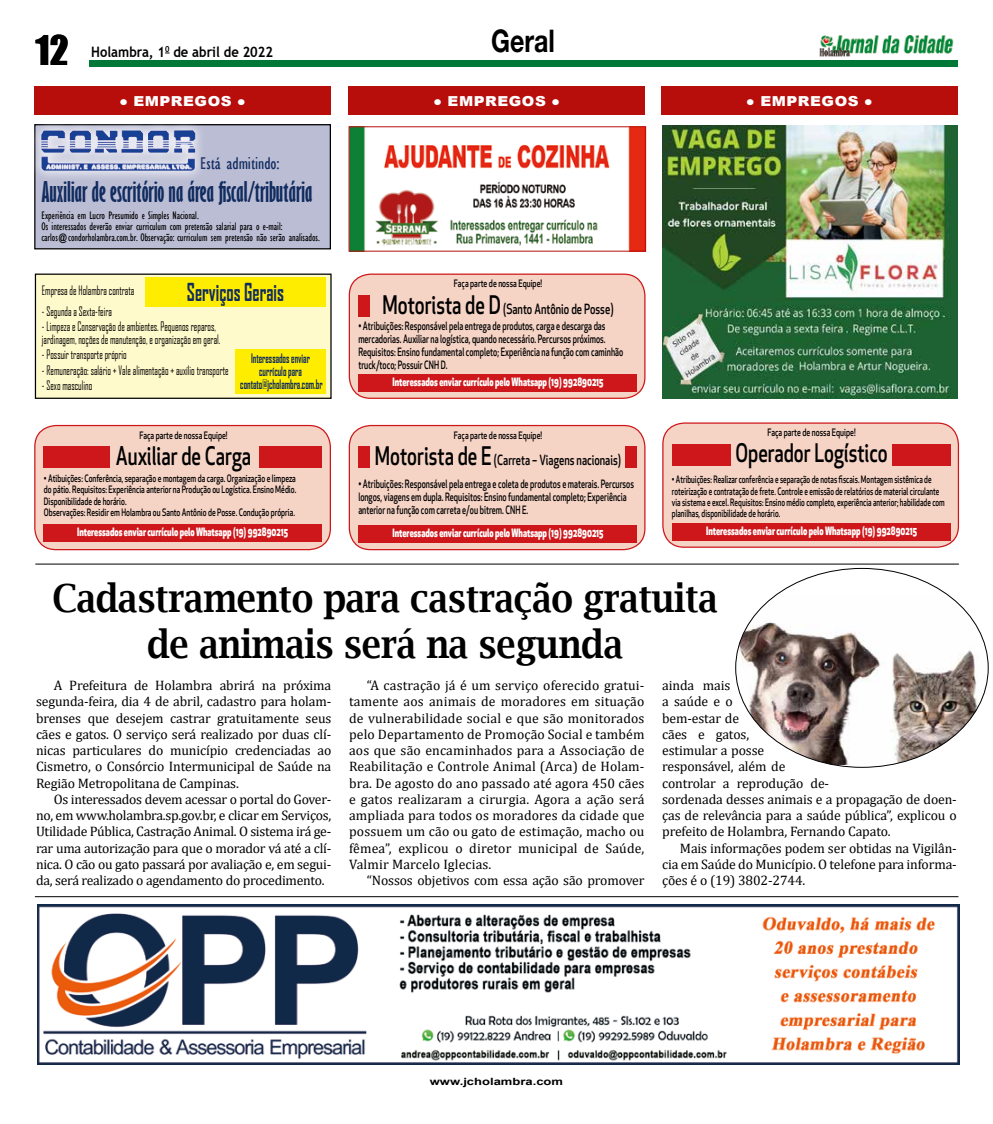
<style>
.page{position:relative;width:993px;height:1124px;background:#fff}
.page>*{position:absolute;margin:0;border:0;box-sizing:border-box;transform-origin:0 0}
.t1{font:600 38.75px/45px "Lucida Bright";letter-spacing:-.01em;color:#000;text-align:center;scale:.9 1}
.t2{font:37.5px "Impact";color:#000}
.t3{font:700 31.25px "Helvetica Neue";color:#000;scale:.8 1}
.t4{font:700 extra-condensed 26.25px "Gill Sans";color:#112c5f}
.t5{font:500 25px "Apex New";color:#000;scale:.75 1}
.t6{font:700 23.75px "Agency FB";color:#112c5f;scale:.75 1}
.t7{font:condensed 17.5px "Gill Sans";color:#112c5f}
.t8{font:700 14.38px "Trebuchet MS";color:#000;scale:.9 1}
.t9{font:13.75px/16.2px "Cambria";letter-spacing:-.01em;color:#000;text-align:justify}
.t10{font:500 13.75px "Apex New";color:#000;scale:.75 1}
.t11{font:900 13.75px "Arial";letter-spacing:.035em;color:#fff;scale:1.1 1}
.t12{font:12.5px/12.5px "Agency FB";color:#000;scale:.75 1}
.t13{font:700 12.5px/13.1px "Agency FB";color:#112c5f;text-align:center;scale:.69 1}
.t14{font:500 11.25px/13.1px "Apex New";color:#000;scale:.7 1}
.t15{font:800 11.25px "Apex New";color:#fff;scale:.71 1}
.t16{font:condensed 11.25px/11.2px "Gill Sans";color:#000;scale:.9 1}
.t17{font:500 10px/11.2px "Apex New";color:#000;scale:.7 1}
.t18{font:500 10px/11.2px "Apex New";color:#000;scale:.73 1}
.t19{font:500 10px "Apex New";color:#000;scale:.75 1}
.t20{font:700 10px "Arial";color:#000;scale:1.3 1}
.s1{font-size:25px}
</style>
<div class="page">
<div style="left:89px;top:60px;width:868px;height:7px;background:#007838"></div>
<img style="left:819px;top:35px;width:135px;height:22px">
<img style="left:662px;top:126px;width:295px;height:273px">
<div style="left:348px;top:87px;width:296px;height:28px;background:#b70e0c"></div>
<div style="left:35px;top:87px;width:295px;height:28px;background:#b70e0c"></div>
<div style="left:661px;top:87px;width:296px;height:28px;background:#b70e0c"></div>
<div style="left:35px;top:274px;width:296px;height:124px;background:#fffacb"></div>
<div style="left:35px;top:273px;width:296px;height:126px;border:1px solid #000"></div>
<div style="left:145px;top:277px;width:180px;height:30px;background:#ffed00"></div>
<div style="left:235px;top:349px;width:90px;height:44px;background:#ffed00"></div>
<div style="left:349px;top:425px;width:295px;height:124px;background:#f5d3c5;border-radius:21px"></div>
<div style="left:348px;top:425px;width:297px;height:125px;border:1px solid #cd171a;border-radius:21px"></div>
<div style="left:358px;top:525px;width:278px;height:17px;background:#cd171a"></div>
<div style="left:358px;top:446px;width:12px;height:22px;background:#cd171a"></div>
<div style="left:624px;top:446px;width:12px;height:22px;background:#cd171a"></div>
<div style="left:349px;top:274px;width:295px;height:124px;background:#f5d3c5;border-radius:21px"></div>
<div style="left:348px;top:273px;width:297px;height:126px;border:1px solid #cd171a;border-radius:21px"></div>
<div style="left:358px;top:374px;width:278px;height:17px;background:#cd171a"></div>
<div style="left:358px;top:295px;width:12px;height:22px;background:#cd171a"></div>
<div style="left:662px;top:423px;width:296px;height:124px;background:#f5d3c5;border-radius:21px"></div>
<div style="left:662px;top:422px;width:296px;height:125px;border:1px solid #cd171a;border-radius:21px"></div>
<div style="left:671px;top:523px;width:279px;height:17px;background:#cd171a"></div>
<div style="left:891px;top:444px;width:59px;height:21px;background:#cd171a"></div>
<div style="left:671px;top:444px;width:59px;height:21px;background:#cd171a"></div>
<div style="left:35px;top:425px;width:295px;height:124px;background:#f5d3c5;border-radius:21px"></div>
<div style="left:34px;top:425px;width:297px;height:125px;border:1px solid #cd171a;border-radius:21px"></div>
<div style="left:259px;top:446px;width:63px;height:22px;background:#cd171a"></div>
<div style="left:44px;top:446px;width:66px;height:22px;background:#cd171a"></div>
<div style="left:43px;top:524px;width:278px;height:17px;background:#cd171a"></div>
<div style="left:35px;top:125px;width:295px;height:124px;background:#bbbdd4"></div>
<div style="left:34px;top:124px;width:297px;height:125px;border:1px solid #000"></div>
<div style="left:30px;top:119px;width:176px;height:63px;background:#fff;opacity:.87"></div>
<img style="left:42px;top:130px;width:153px;height:11px">
<img style="left:350px;top:128px;width:293px;height:121px">
<div style="left:348px;top:126px;width:297px;height:125px;border:1px solid #b70e0c"></div>
<hr style="left:35px;top:563px;width:923px;height:1px;background:#000">
<hr style="left:35px;top:896px;width:923px;height:1px;background:#000">
<img style="left:38px;top:904px;width:921px;height:160px">
<img style="left:735px;top:596px;width:252px;height:168px">
<h2 class="t2" style="left:35px;top:21px;width:35px">12</h2>
<p class="t8" style="left:91px;top:43px;width:203px">Holambra, 1<sup>0</sup> de abril de 2022</p>
<h3 class="t3" style="left:491px;top:22px;width:81px">Geral</h3>
<p class="t11" style="left:119px;top:91px;width:117px">● EMPREGOS ●</p>
<p class="t11" style="left:433px;top:91px;width:117px">● EMPREGOS ●</p>
<p class="t11" style="left:745px;top:91px;width:117px">● EMPREGOS ●</p>
<p class="t7" style="left:200px;top:153px;width:81px">Está admitindo:</p>
<h3 class="t4" style="left:41px;top:175px;width:272px">Auxiliar de escritório na área fiscal/tributária</h3>
<p class="t16" style="left:41px;top:209px;width:311px">Experiência em Lucro Presumido e Simples Nacional.<br>Os interessados deverão enviar curriculum com pretensão salarial para o e-mail: carlos@condorholambra.com.br. Observação: curriculum sem pretensão não serão analisados.</p>
<h3 class="t6" style="left:187px;top:277px;width:131px">Serviços Gerais</h3>
<p class="t12" style="left:42px;top:283px;width:125px">Empresa de Holambra contrata</p>
<p class="t12" style="left:42px;top:305px;width:95px">- Segunda a Sexta-feira</p>
<p class="t12" style="left:42px;top:320px;width:239px">- Limpeza e Conservação de ambientes. Pequenos reparos, jardinagem, noções de manutenção, e organização em geral.</p>
<p class="t12" style="left:42px;top:348px;width:115px">- Possuir transporte próprio</p>
<p class="t12" style="left:42px;top:363px;width:250px">- Remuneração: salário + Vale alimentação + auxílio transporte</p>
<p class="t12" style="left:42px;top:378px;width:69px">- Sexo masculino</p>
<p class="t13" style="left:240px;top:351px;width:121px">Interessados enviar currículo para contato@jcholambra.com.br</p>
<p class="t19" style="left:454px;top:278px;width:119px">Faça parte de nossa Equipe!</p>
<p class="t14" style="left:358px;top:319px;width:380px">• Atribuições: Responsável pela entrega de produtos, carga e descarga das mercadorias. Auxiliar na logística, quando necessário. Percursos próximos.<br>Requisitos: Ensino fundamental completo; Experiência na função com caminhão truck/toco; Possuir CNH D.</p>
<p class="t10" style="left:382px;top:301px;width:309px"><span class="s1">Motorista de D</span> (Santo Antônio de Posse)</p>
<p class="t15" style="left:392px;top:375px;width:298px">Interessados enviar currículo pelo Whatsapp (19) 992890215</p>
<p class="t19" style="left:139px;top:429px;width:119px">Faça parte de nossa Equipe!</p>
<p class="t18" style="left:44px;top:473px;width:347px">• Atibuições: Conferência, separação e montagem da carga. Organização e limpeza do pátio. Requisitos: Experiência anterior na Produção ou Logística. Ensino Médio.<br>Disponibilidade de horário.<br>Observações: Residir em Holambra ou Santo Antônio de Posse. Condução própria.</p>
<h3 class="t5" style="left:116px;top:441px;width:182px">Auxiliar de Carga</h3>
<p class="t19" style="left:454px;top:429px;width:119px">Faça parte de nossa Equipe!</p>
<p class="t14" style="left:358px;top:477px;width:395px">• Atribuições: Responsável pela entrega e coleta de produtos e materais. Percursos longos, viagens em dupla. Requisitos: Ensino fundamental completo; Experiência anterior na função com carreta e/ou bitrem. CNH E.</p>
<p class="t10" style="left:375px;top:452px;width:329px"><span class="s1">Motorista de E</span> (Carreta – Viagens nacionais)</p>
<p class="t19" style="left:767px;top:427px;width:119px">Faça parte de nossa Equipe!</p>
<p class="t17" style="left:671px;top:474px;width:391px">• Atribuições: Realizar conferência e separação de notas fiscais. Montagem sistêmica de roteirização e contratação de frete. Controle e emissão de relatórios de material circulante via sistema e excel. Requisitos: Ensino médio completo, experiência anterior; habilidade com planilhas, disponibilidade de horário.</p>
<h3 class="t5" style="left:735px;top:439px;width:204px">Operador Logístico</h3>
<p class="t15" style="left:77px;top:526px;width:298px">Interessados enviar currículo pelo Whatsapp (19) 992890215</p>
<p class="t15" style="left:392px;top:526px;width:298px">Interessados enviar currículo pelo Whatsapp (19) 992890215</p>
<p class="t15" style="left:705px;top:524px;width:298px">Interessados enviar currículo pelo Whatsapp (19) 992890215</p>
<h1 class="t1" style="left:52px;top:576px;width:740px">Cadastramento para castração gratuita de animais será na segunda</h1>
<p class="t9" style="left:36px;top:677px;width:297px;text-indent:18px">A Prefeitura de Holambra abrirá na próxima segunda-feira, dia 4 de abril, cadastro para holam&shy;brenses que desejem castrar gratuitamente seus cães e gatos. O serviço será realizado por duas clí&shy;nicas particulares do município credenciadas ao Cismetro, o Consórcio Intermunicipal de Saúde na Região Metropolitana de Campinas.</p>
<p class="t9" style="left:36px;top:790px;width:297px;text-indent:18px">Os interessados devem acessar o portal do Gover&shy;no, em www.holambra.sp.gov.br, e clicar em Serviços, Utilidade Pública, Castração Animal. O sistema irá ge&shy;rar uma autorização para que o morador vá até a clí&shy;nica. O cão ou gato passará por avaliação e, em segui&shy;da, será realizado o agendamento do procedimento.</p>
<p class="t9" style="left:349px;top:677px;width:297px;text-indent:18px">“A castração já é um serviço oferecido gratui&shy;tamente aos animais de moradores em situação de vulnerabilidade social e que são monitorados pelo Departamento de Promoção Social e também aos que são encaminhados para a Associação de Reabilitação e Controle Animal (Arca) de Holam&shy;bra. De agosto do ano passado até agora 450 cães e gatos realizaram a cirurgia. Agora a ação será ampliada para todos os moradores da cidade que possuem um cão ou gato de estimação, macho ou fêmea”, explicou o diretor municipal de Saúde, Valmir Marcelo Iglecias.</p>
<p class="t9" style="left:367px;top:872px;width:279px">“Nossos objetivos com essa ação são promover</p>
<p class="t9" style="left:662px;top:677px;width:296px;text-align:left">ainda mais<br>a saúde e o<br>bem-estar de<br>cães e gatos,<br>estimular a posse<br>responsável, além de<br>controlar a reprodução de-<br>sordenada desses animais e a propagação de doen&shy;ças de relevância para a saúde pública”, explicou o prefeito de Holambra, Fernando Capato.</p>
<p class="t9" style="left:662px;top:839px;width:296px;text-indent:18px">Mais informações podem ser obtidas na Vigilân&shy;cia em Saúde do Município. O telefone para informa&shy;ções é o (19) 3802-2744.</p>
<p class="t20" style="left:429px;top:1074px;width:104px">www.jcholambra.com</p>
</div>
